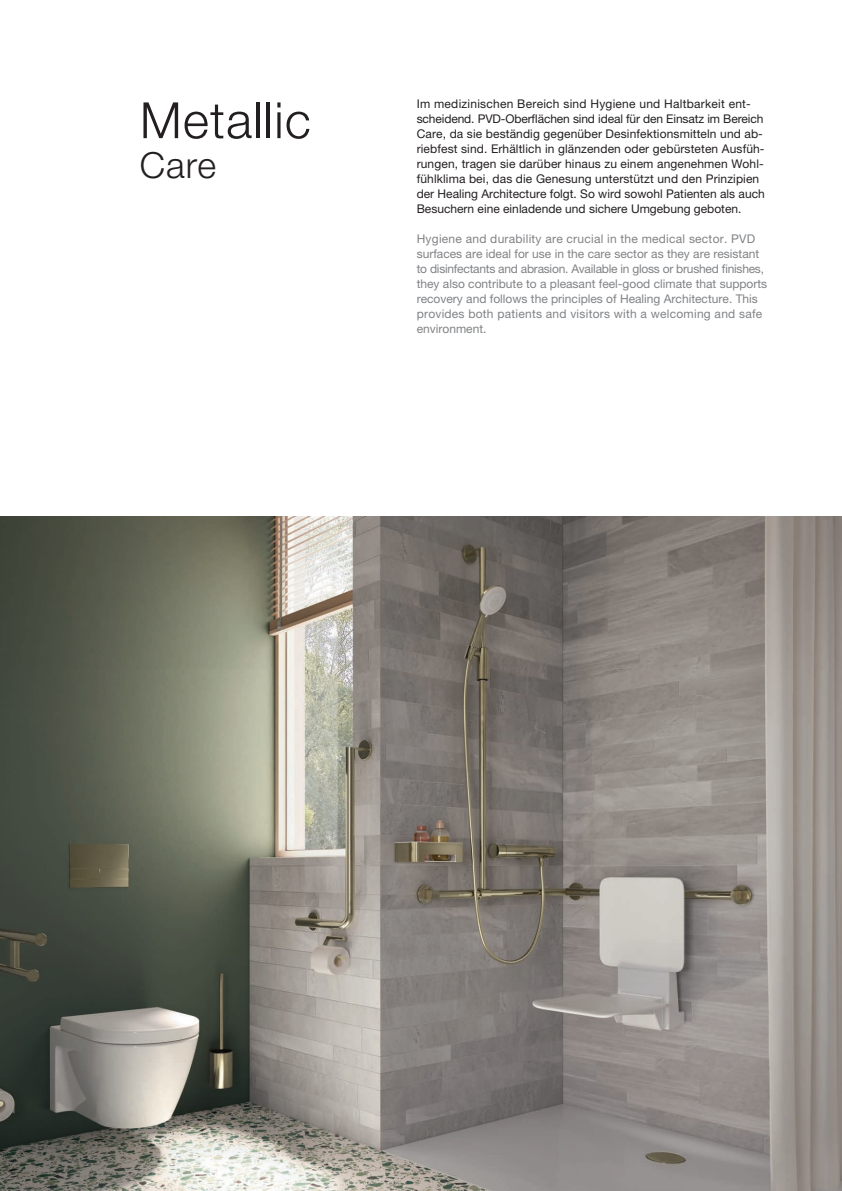
<style>
.page{position:relative;width:842px;height:1191px;background:#fff}
.page>*{position:absolute;margin:0;border:0;box-sizing:border-box;transform-origin:0 0}
.t1{font:300 50px "Helvetica Neue LT Pro";letter-spacing:.025em;color:#231f20}
.t2{font:300 36px "Helvetica Neue LT Pro";color:#231f20}
.t3{font:12px/15px "Helvetica Neue LT Pro";letter-spacing:.01em;color:#231f20}
.t4{font:12px/15px "Helvetica Neue LT Pro";color:#808285}
</style>
<div class="page">
<img style="left:0;top:516px;width:842px;height:675px">
<p class="t1" style="left:140px;top:90px;width:172px">Metallic</p>
<p class="t2" style="left:140px;top:143px;width:78px">Care</p>
<p class="t3" style="left:417px;top:96px;width:350px">Im medizinischen Bereich sind Hygiene und Haltbarkeit ent&shy;scheidend. PVD-Oberflächen sind ideal für den Einsatz im Bereich Care, da sie beständig gegenüber Desinfektionsmitteln und ab&shy;riebfest sind. Erhältlich in glänzenden oder gebürsteten Ausfüh&shy;rungen, tragen sie darüber hinaus zu einem angenehmen Wohl&shy;fühlklima bei, das die Genesung unterstützt und den Prinzipien der Healing Architecture folgt. So wird sowohl Patienten als auch Besuchern eine einladende und sichere Umgebung geboten.</p>
<p class="t4" style="left:417px;top:231px;width:352px">Hygiene and durability are crucial in the medical sector. PVD surfaces are ideal for use in the care sector as they are resistant to disinfectants and abrasion. Available in gloss or brushed finishes, they also contribute to a pleasant feel-good climate that supports recovery and follows the principles of Healing Architecture. This provides both patients and visitors with a welcoming and safe environment.</p>
</div>
